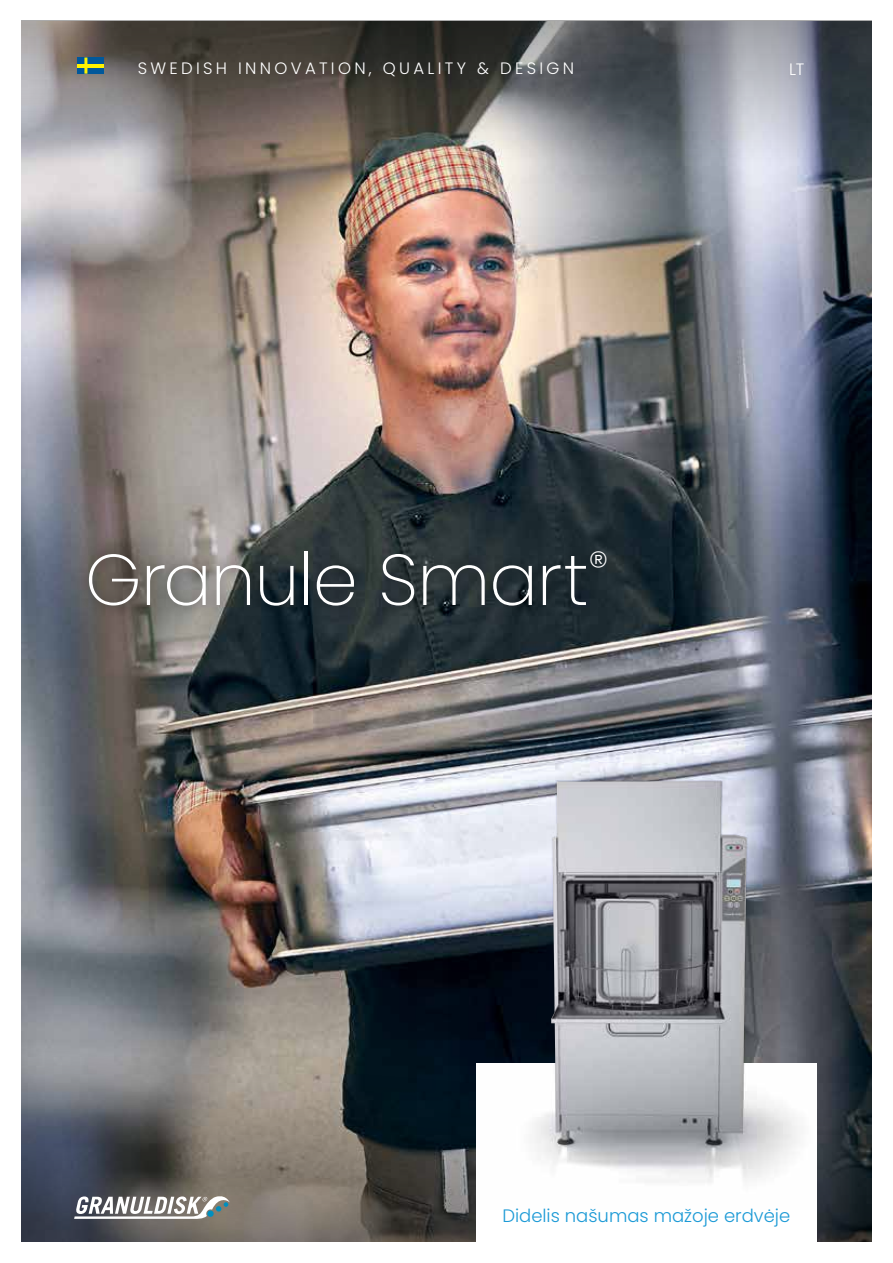
<style>
.page{position:relative;width:893px;height:1263px;background:#fff}
.page>*{position:absolute;margin:0;border:0;box-sizing:border-box;transform-origin:0 0}
.t1{font:200 72px "Poppins";letter-spacing:-.01em;color:#fff}
.t2{font:300 18px "Poppins";color:#1c9ad6}
.t3{font:300 16.5px "Poppins";letter-spacing:.2em;color:#fff}
</style>
<div class="page">
<img style="left:21px;top:193px;width:851px;height:800px">
<svg style="left:21px;top:993px;width:851px;height:249px;background:#606161"></svg>
<img style="left:21px;top:21px;width:851px;height:172px">
<div style="left:476px;top:1063px;width:340px;height:200px;background:#fff"></div>
<div style="left:75px;top:538px;width:545px;height:81px;background:#000;opacity:.26"></div>
<svg style="left:74px;top:1196px;width:156px;height:23px"></svg>
<div style="left:207px;top:1210px;width:7px;height:7px;background:#008fbe;border-radius:50%"></div>
<div style="left:77px;top:58px;width:26px;height:16px;background:#00589b"></div>
<hr style="left:77px;top:64px;width:26px;height:3px;background:#fff200">
<hr style="left:84px;top:58px;width:3px;height:16px;background:#fff200">
<img style="left:448px;top:739px;width:405px;height:470px">
<img style="left:551px;top:781px;width:196px;height:365px">
<p class="t3" style="left:138px;top:59px;width:438px">SWEDISH INNOVATION, QUALITY &amp; DESIGN</p>
<p class="t3" style="left:789px;top:59px;width:17px">LT</p>
<h1 class="t1" style="left:85px;top:538px;width:525px">Granule Smart<sup>®</sup></h1>
<p class="t2" style="left:502px;top:1205px;width:289px">Didelis našumas mažoje erdvėje</p>
</div>
